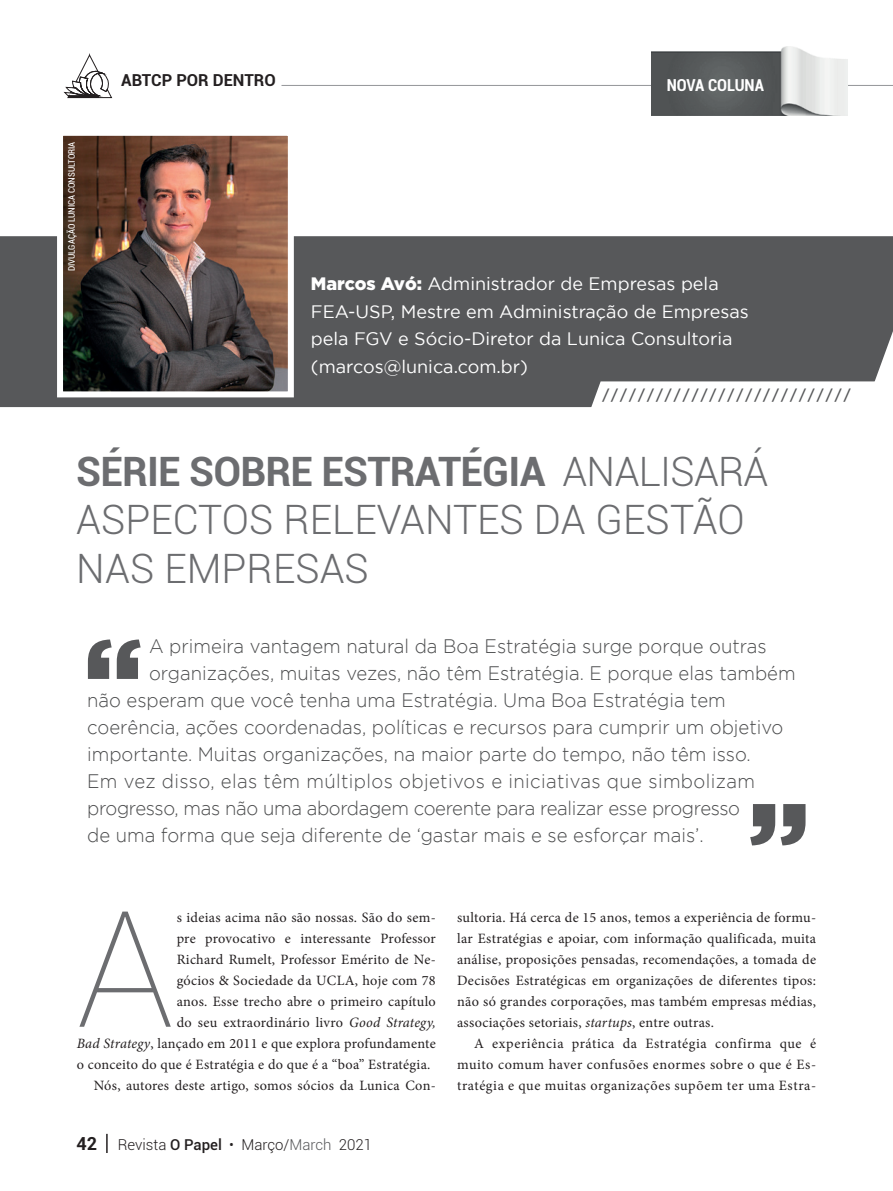
<style>
.page{position:relative;width:893px;height:1191px;background:#fff}
.page>*{position:absolute;margin:0;border:0;box-sizing:border-box;transform-origin:0 0}
.t1{font:100 162px "Roboto";color:#6c6d70}
.t2{font:300 40.5px/48.6px "Roboto";color:#6c6d70}
.t3{font:300 19.5px "Gotham";color:#4b4c4d;scale:.95 1}
.t4{font:300 19.5px "Gotham";letter-spacing:.02em;color:#4b4c4d;scale:.95 1}
.t5{font:300 19.5px "Gotham";letter-spacing:-.02em;color:#4b4c4d;scale:.95 1}
.t6{font:18.75px "Minion Pro";color:#57585a;scale:1.43 1}
.t7{font:18px/27.6px "Gotham";color:#fff}
.t8{font:700 16.5px "Roboto";color:#231f20}
.t9{font:700 condensed 16.5px "Roboto";color:#fff}
.t10{font:300 15px "Roboto";color:#231f20}
.t11{font:14.25px/21px "Minion Pro";letter-spacing:.02em;color:#231f20;text-align:justify}
.t12{font:condensed 9px "Roboto";color:#fff}
.s1{font-weight:900}
.s2{font-weight:700}
.s3{font-style:italic}
.s4{font-weight:700;font-size:18px}
.s5{font-weight:500}
.s6{color:#57585a}
</style>
<div class="page">
<hr style="left:106px;top:1133px;width:2px;height:20px;background:#231f20">
<hr style="left:281px;top:85px;width:612px;height:1px;background:#939598">
<svg style="left:64px;top:55px;width:48px;height:44px"></svg>
<div style="left:0;top:236px;width:893px;height:171px;background:#57585a"></div>
<svg style="left:588px;top:381px;width:298px;height:27px"></svg>
<img style="left:64px;top:137px;width:223px;height:253px">
<div style="left:57px;top:130px;width:237px;height:267px;border:6px solid #fff"></div>
<svg style="left:88px;top:639px;width:53px;height:40px"></svg>
<svg style="left:750px;top:804px;width:55px;height:41px"></svg>
<img style="left:652px;top:46px;width:195px;height:70px">
<p class="t12" style="left:65px;top:271px;width:131px;rotate:-90deg">DIVULGAÇÃO LUNICA CONSULTORIA</p>
<p class="t8" style="left:121px;top:69px;width:156px">ABTCP POR DENTRO</p>
<p class="t9" style="left:667px;top:74px;width:99px">NOVA COLUNA</p>
<p class="t7" style="left:311px;top:270px;width:439px"><span class="s1">Marcos Avó:</span> Administrador de Empresas pela FEA-USP, Mestre em Administração de Empresas pela FGV e Sócio-Diretor da Lunica Consultoria (marcos@lunica.com.br)</p>
<h3 class="t6" style="left:601px;top:382px;width:176px">////////////////////////////</h3>
<h2 class="t2" style="left:76px;top:445px;width:694px"><span class="s2">SÉRIE SOBRE ESTRATÉGIA</span> ANALISARÁ<br>ASPECTOS RELEVANTES DA GESTÃO<br>NAS EMPRESAS</h2>
<h3 class="t3" style="left:149px;top:635px;width:652px">A primeira vantagem natural da Boa Estratégia surge porque outras</h3>
<h3 class="t3" style="left:149px;top:662px;width:682px">organizações, muitas vezes, não têm Estratégia. E porque elas também</h3>
<h3 class="t3" style="left:87px;top:689px;width:674px">não esperam que você tenha uma Estratégia. Uma Boa Estratégia tem</h3>
<h3 class="t3" style="left:87px;top:716px;width:734px">coerência, ações coordenadas, políticas e recursos para cumprir um objetivo</h3>
<h3 class="t3" style="left:87px;top:743px;width:700px">importante. Muitas organizações, na maior parte do tempo, não têm isso.</h3>
<h3 class="t4" style="left:87px;top:770px;width:704px">Em vez disso, elas têm múltiplos objetivos e iniciativas que simbolizam</h3>
<h3 class="t5" style="left:87px;top:797px;width:689px">progresso, mas não uma abordagem coerente para realizar esse progresso</h3>
<h3 class="t3" style="left:87px;top:824px;width:651px">de uma forma que seja diferente de ‘gastar mais e se esforçar mais’.</h3>
<h1 class="t1" style="left:77px;top:857px;width:98px">A</h1>
<p class="t11" style="left:177px;top:906px;width:261px">s ideias acima não são nossas. São do sem-</p>
<p class="t11" style="left:177px;top:927px;width:261px">pre provocativo e interessante Professor</p>
<p class="t11" style="left:177px;top:948px;width:261px">Richard Rumelt, Professor Emérito de Ne-</p>
<p class="t11" style="left:177px;top:969px;width:261px">gócios &amp; Sociedade da UCLA, hoje com 78</p>
<p class="t11" style="left:177px;top:990px;width:261px">anos. Esse trecho abre o primeiro capítulo</p>
<p class="t11" style="left:177px;top:1011px;width:261px">do seu extraordinário livro <span class="s3">Good Strategy,</span></p>
<p class="t11" style="left:77px;top:1032px;width:361px"><span class="s3">Bad Strategy</span>, lançado em 2011 e que explora profundamente</p>
<p class="t11" style="left:77px;top:1053px;width:355px">o conceito do que é Estratégia e do que é a “boa” Estratégia.</p>
<p class="t11" style="left:94px;top:1074px;width:344px">Nós, autores deste artigo, somos sócios da Lunica Con-</p>
<p class="t10" style="left:77px;top:1133px;width:297px"><span class="s4">42</span> Revista <span class="s5">O Papel</span> • Março/<span class="s6">March</span> 2021</p>
<p class="t11" style="left:457px;top:906px;width:360px">sultoria. Há cerca de 15 anos, temos a experiência de formu&shy;lar Estratégias e apoiar, com informação qualificada, muita análise, proposições pensadas, recomendações, a tomada de Decisões Estratégicas em organizações de diferentes tipos: não só grandes corporações, mas também empresas médias, associações setoriais, <span class="s3">startups</span>, entre outras.</p>
<p class="t11" style="left:457px;top:1032px;width:360px;text-indent:17px">A experiência prática da Estratégia confirma que é muito comum haver confusões enormes sobre o que é Es&shy;tratégia e que muitas organizações supõem ter uma Estra-</p>
</div>
